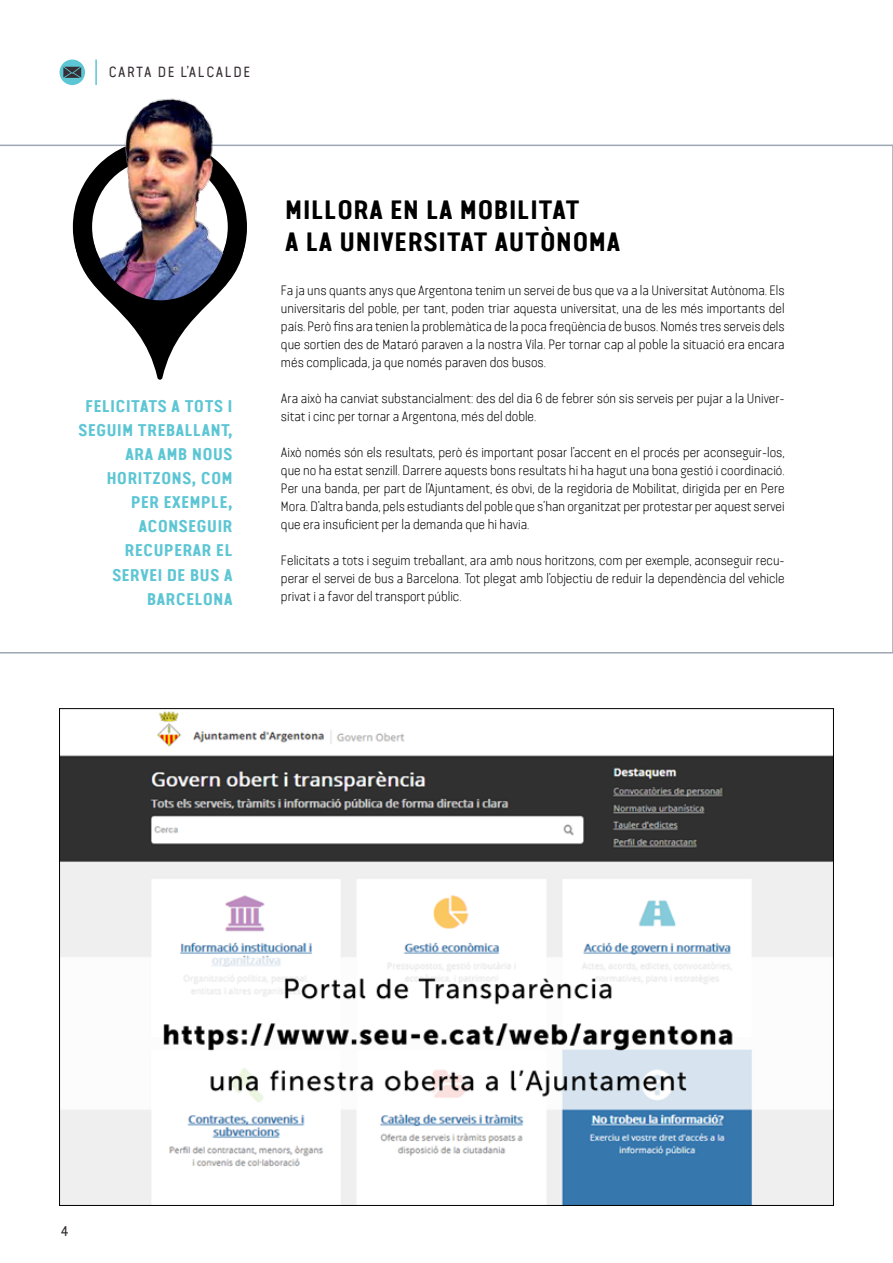
<style>
.page{position:relative;width:893px;height:1263px;background:#fff}
.page>*{position:absolute;margin:0;border:0;box-sizing:border-box;transform-origin:0 0}
.t1{font:700 27px/32.4px "Van Condensed Pro";color:#000}
.t2{font:700 17.25px/24px "Van Condensed Pro";color:#5dc6d4;text-align:right}
.t3{font:15px "Van Pro Regular 3";letter-spacing:.1em;color:#362e34}
.t4{font:300 13.5px/18px "Van Condensed Light Pro";color:#000;text-align:justify}
</style>
<div class="page">
<svg style="left:0;top:145px;width:893px;height:508px"></svg>
<svg style="left:60px;top:60px;width:25px;height:25px"></svg>
<hr style="left:95px;top:60px;width:2px;height:25px;background:#5dc6d4">
<img style="left:61px;top:711px;width:771px;height:493px">
<svg style="left:63px;top:67px;width:18px;height:10px"></svg>
<svg style="left:73px;top:253px;width:174px;height:127px"></svg>
<img style="left:94px;top:253px;width:132px;height:47px">
<img style="left:11px;top:77px;width:257px;height:176px">
<p class="t3" style="left:109px;top:61px;width:143px">CARTA DE L’ALCALDE</p>
<p class="t2" style="left:78px;top:393px;width:156px">FELICITATS A TOTS I<br>SEGUIM TREBALLANT,<br>ARA AMB NOUS<br>HORITZONS, COM<br>PER EXEMPLE,<br>ACONSEGUIR<br>RECUPERAR EL<br>SERVEI DE BUS A<br>BARCELONA</p>
<h1 class="t1" style="left:285px;top:191px;width:337px">MILLORA EN LA MOBILITAT<br>A LA UNIVERSITAT AUTÒNOMA</h1>
<p class="t4" style="left:281px;top:280px;width:505px">Fa ja uns quants anys que Argentona tenim un servei de bus que va a la Universitat Autònoma. Els universitaris del poble, per tant, poden triar aquesta universitat, una de les més importants del país. Però fins ara tenien la problemàtica de la poca freqüència de busos. Només tres serveis dels que sortien des de Mataró paraven a la nostra Vila. Per tornar cap al poble la situació era encara més complicada, ja que només paraven dos busos.</p>
<p class="t4" style="left:281px;top:388px;width:505px">Ara això ha canviat substancialment: des del dia 6 de febrer són sis serveis per pujar a la Univer&shy;sitat i cinc per tornar a Argentona, més del doble.</p>
<p class="t4" style="left:281px;top:442px;width:505px">Això només són els resultats, però és important posar l’accent en el procés per aconseguir-los, que no ha estat senzill. Darrere aquests bons resultats hi ha hagut una bona gestió i coordinació.<br>Per una banda, per part de l’Ajuntament, és obvi, de la regidoria de Mobilitat, dirigida per en Pere Mora. D’altra banda, pels estudiants del poble que s’han organitzat per protestar per aquest servei que era insuficient per la demanda que hi havia.</p>
<p class="t4" style="left:281px;top:550px;width:505px">Felicitats a tots i seguim treballant, ara amb nous horitzons, com per exemple, aconseguir recu&shy;perar el servei de bus a Barcelona. Tot plegat amb l’objectiu de reduir la dependència del vehicle privat i a favor del transport públic.</p>
<p class="t3" style="left:61px;top:1220px;width:9px">4</p>
</div>
